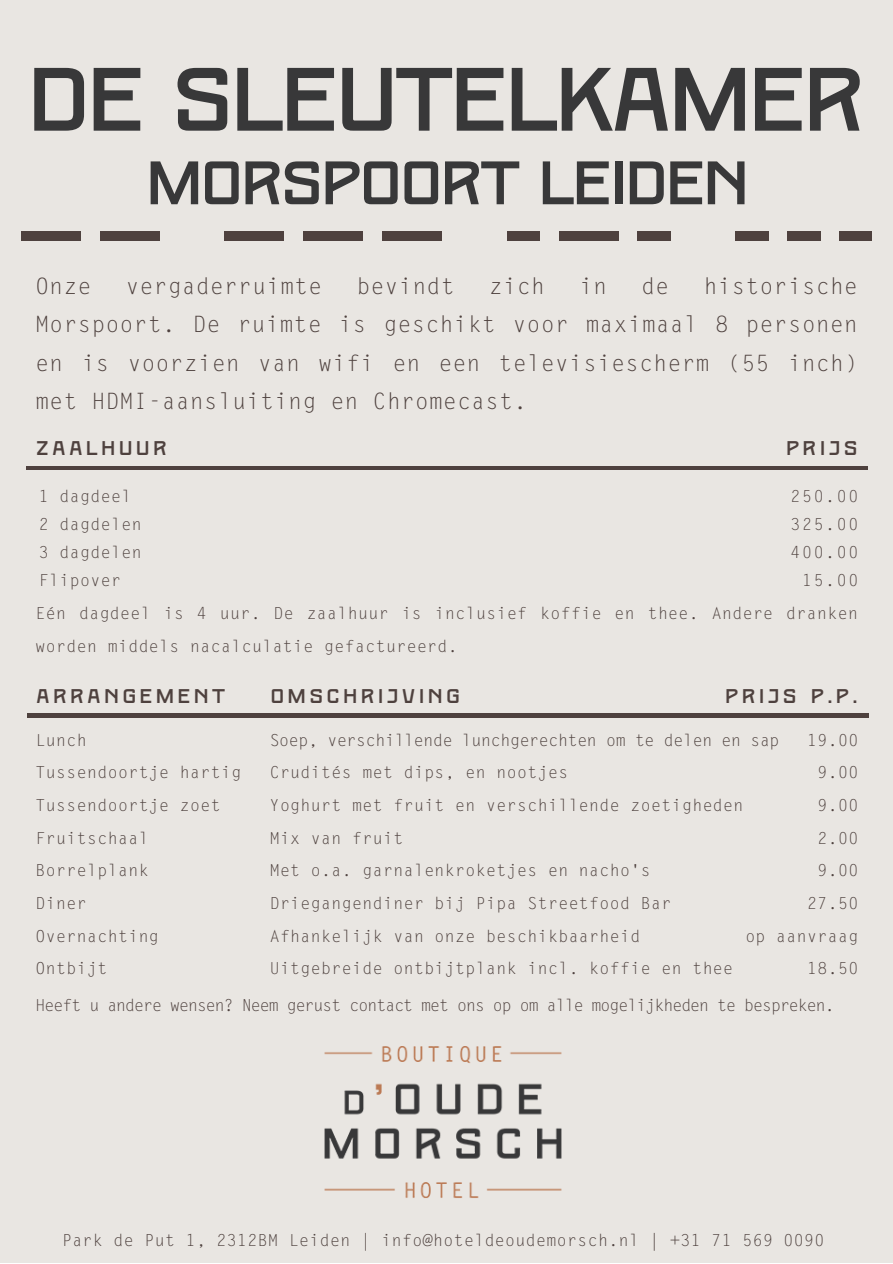
<style>
.page{position:relative;width:893px;height:1264px;background:#fff}
.page>*{position:absolute;margin:0;border:0;box-sizing:border-box;transform-origin:0 0}
.t1{font:89.7px "Kumla";letter-spacing:-.11em;color:#383839}
.t2{font:61.2px "Kumla";letter-spacing:-.11em;color:#383839}
.t3{font:22.5px/38.2px "Letter Gothic Std";letter-spacing:.025em;color:#4e413e;text-align:justify}
.t4{font:19.8px "Kumla";letter-spacing:.1em;color:#4e413e}
.t5{font:16.5px/32.5px "Letter Gothic Std";letter-spacing:.025em;color:#4e413e}
.t6{font:16.5px "Letter Gothic Std";letter-spacing:-.06em;color:#4e413e}
.t7{font:16.5px "Letter Gothic Std";letter-spacing:-.02em;color:#4e413e}
</style>
<div class="page">
<div style="left:0;top:0;width:892px;height:1262px;background:#e9e6e2"></div>
<img style="left:324px;top:1046px;width:238px;height:152px">
<hr style="left:26px;top:466px;width:841px;height:3px;background:#4e413e">
<div style="left:21px;top:231px;width:59px;height:9px;background:#4e413e"></div>
<div style="left:100px;top:231px;width:59px;height:9px;background:#4e413e"></div>
<div style="left:224px;top:231px;width:60px;height:9px;background:#4e413e"></div>
<div style="left:303px;top:231px;width:60px;height:9px;background:#4e413e"></div>
<div style="left:382px;top:231px;width:59px;height:9px;background:#4e413e"></div>
<div style="left:507px;top:231px;width:32px;height:9px;background:#4e413e"></div>
<div style="left:559px;top:231px;width:59px;height:9px;background:#4e413e"></div>
<div style="left:637px;top:231px;width:33px;height:9px;background:#4e413e"></div>
<div style="left:735px;top:232px;width:33px;height:9px;background:#4e413e"></div>
<div style="left:787px;top:232px;width:33px;height:9px;background:#4e413e"></div>
<div style="left:839px;top:231px;width:32px;height:9px;background:#4e413e"></div>
<hr style="left:27px;top:713px;width:842px;height:4px;background:#4e413e">
<p class="t1" style="left:24px;top:50px;width:845px">DE SLEUTELKAMER</p>
<p class="t2" style="left:144px;top:149px;width:608px">MORSPOORT LEIDEN</p>
<p class="t3" style="left:36px;top:269px;width:823px;text-indent:668px">historische Morspoort. De ruimte is geschikt voor maximaal 8 personen en is voorzien van wifi en een televisiescherm (55 inch) met HDMI-aansluiting en Chromecast.</p>
<p class="t3" style="left:36px;top:269px;width:57px">Onze</p>
<p class="t3" style="left:126px;top:269px;width:198px">vergaderruimte</p>
<p class="t3" style="left:356px;top:269px;width:99px">bevindt</p>
<p class="t3" style="left:489px;top:269px;width:57px">zich</p>
<p class="t3" style="left:579px;top:269px;width:29px">in</p>
<p class="t3" style="left:641px;top:269px;width:29px">de</p>
<p class="t4" style="left:36px;top:437px;width:133px">ZAALHUUR</p>
<p class="t4" style="left:785px;top:437px;width:74px">PRIJS</p>
<p class="t5" style="left:39px;top:481px;width:94px">1 dagdeel</p>
<p class="t5" style="left:39px;top:509px;width:104px">2 dagdelen</p>
<p class="t5" style="left:39px;top:537px;width:104px">3 dagdelen</p>
<p class="t5" style="left:39px;top:565px;width:84px">Flipover</p>
<p class="t5" style="left:790px;top:481px;width:69px">250.00</p>
<p class="t5" style="left:790px;top:509px;width:69px">325.00</p>
<p class="t5" style="left:790px;top:537px;width:69px">400.00</p>
<p class="t5" style="left:802px;top:565px;width:58px">15.00</p>
<p class="t5" style="left:36px;top:599px;width:823px">Eén dagdeel is 4 uur. De zaalhuur is inclusief koffie en thee. Andere dranken worden middels nacalculatie gefactureerd.</p>
<p class="t4" style="left:36px;top:685px;width:192px">ARRANGEMENT</p>
<p class="t4" style="left:270px;top:685px;width:192px">OMSCHRIJVING</p>
<p class="t4" style="left:724px;top:685px;width:135px">PRIJS P.P.</p>
<p class="t5" style="left:36px;top:725px;width:53px">Lunch</p>
<p class="t5" style="left:36px;top:758px;width:207px">Tussendoortje hartig</p>
<p class="t5" style="left:36px;top:790px;width:187px">Tussendoortje zoet</p>
<p class="t5" style="left:36px;top:823px;width:114px">Fruitschaal</p>
<p class="t5" style="left:36px;top:856px;width:114px">Borrelplank</p>
<p class="t5" style="left:36px;top:888px;width:53px">Diner</p>
<p class="t5" style="left:36px;top:921px;width:125px">Overnachting</p>
<p class="t5" style="left:36px;top:953px;width:73px">Ontbijt</p>
<p class="t5" style="left:807px;top:725px;width:53px">19.00</p>
<p class="t5" style="left:817px;top:758px;width:42px">9.00</p>
<p class="t5" style="left:817px;top:790px;width:42px">9.00</p>
<p class="t5" style="left:817px;top:823px;width:42px">2.00</p>
<p class="t5" style="left:817px;top:856px;width:42px">9.00</p>
<p class="t5" style="left:807px;top:888px;width:53px">27.50</p>
<p class="t5" style="left:745px;top:921px;width:114px">op aanvraag</p>
<p class="t5" style="left:807px;top:953px;width:53px">18.50</p>
<p class="t6" style="left:36px;top:998px;width:800px">Heeft u andere wensen? Neem gerust contact met ons op om alle mogelijkheden te bespreken.</p>
<p class="t7" style="left:270px;top:733px;width:511px">Soep, verschillende lunchgerechten om te delen en sap</p>
<p class="t5" style="left:270px;top:758px;width:300px">Crudités met dips, en nootjes</p>
<p class="t5" style="left:270px;top:790px;width:475px">Yoghurt met fruit en verschillende zoetigheden</p>
<p class="t5" style="left:270px;top:823px;width:135px">Mix van fruit</p>
<p class="t5" style="left:270px;top:856px;width:382px">Met o.a. garnalenkroketjes en nacho's</p>
<p class="t5" style="left:270px;top:888px;width:403px">Driegangendiner bij Pipa Streetfood Bar</p>
<p class="t5" style="left:270px;top:921px;width:372px">Afhankelijk van onze beschikbaarheid</p>
<p class="t5" style="left:270px;top:953px;width:465px">Uitgebreide ontbijtplank incl. koffie en thee</p>
<p class="t5" style="left:62px;top:1225px;width:763px">Park de Put 1, 2312BM Leiden | info@hoteldeoudemorsch.nl | +31 71 569 0090</p>
</div>
